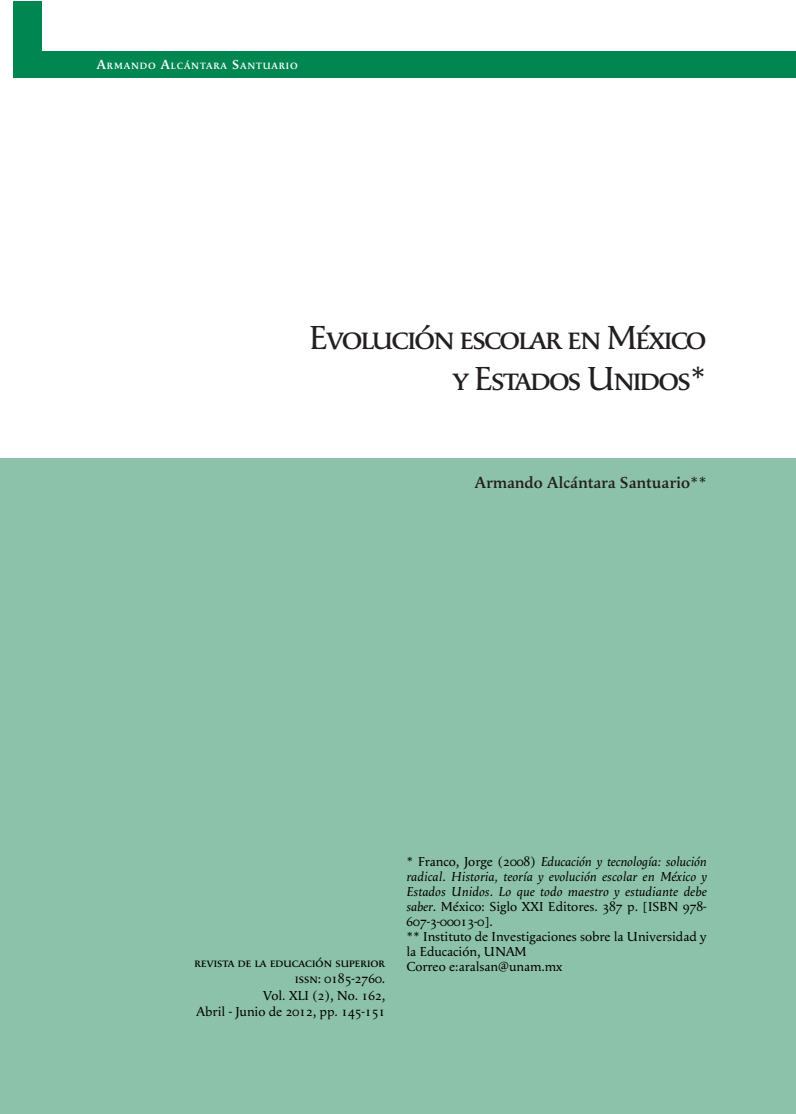
<style>
.page{position:relative;width:796px;height:1114px;background:#fff}
.page>*{position:absolute;margin:0;border:0;box-sizing:border-box;transform-origin:0 0}
.t1{font:34.5px "Apolline Regular SC";letter-spacing:-.05em;color:#231f20}
.t2{font:600 16.5px "Apolline";color:#231f20}
.AUTORES{font:italic 13.5px/15px "Apolline";letter-spacing:.015em;color:#000;text-align:justify}
.AUTORES-2{font:13.5px/15px "Apolline";color:#000}
.AUTORES-3{font:13.5px "Apolline Regular SC";color:#000}
.t3{font:600 9.45px "Apolline";letter-spacing:.085em;color:#fff}
.s1{font-size:13.5px}
.s2{font-family:"Apolline Regular SC"}
.s3{font-style:normal}
</style>
<div class="page">
<div style="left:13px;top:1px;width:28px;height:76px;background:#008751"></div>
<div style="left:41px;top:51px;width:754px;height:26px;background:#008751"></div>
<div style="left:0;top:458px;width:795px;height:656px;background:#8dc2aa"></div>
<p class="t3" style="left:97px;top:60px;width:202px"><span class="s1">A</span>RMANDO <span class="s1">A</span>LCÁNTARA <span class="s1">S</span>ANTUARIO</p>
<p class="t1" style="left:309px;top:317px;width:398px">Evolución escolar en México</p>
<p class="t1" style="left:452px;top:358px;width:255px">y Estados Unidos*</p>
<p class="t2" style="left:474px;top:473px;width:233px">Armando Alcántara Santuario**</p>
<p class="AUTORES-3" style="left:194px;top:954px;width:192px">revista de la educación superior</p>
<p class="AUTORES-2" style="left:295px;top:971px;width:91px"><span class="s2">issn</span>: 0185-2760.</p>
<p class="AUTORES-2" style="left:263px;top:988px;width:123px">Vol. XLI (2), No. 162,</p>
<p class="AUTORES-2" style="left:196px;top:1004px;width:190px">Abril - Junio de 2012, pp. 145-151</p>
<p class="AUTORES" style="left:406px;top:854px;width:302px"><span class="s3">* Franco, Jorge (2008)</span> Educación y tecnología: solución radical. Historia, teoría y evolución escolar en México y Estados Unidos. Lo que todo maestro y estudiante debe saber<span class="s3">. México: Siglo XXI Editores. 387 p. [ISBN 978- 607-3-00013-0].</span></p>
<p class="AUTORES-2" style="left:406px;top:929px;width:301px">** Instituto de Investigaciones sobre la Universidad y la Educación, UNAM</p>
<p class="AUTORES-2" style="left:406px;top:959px;width:157px">Correo e:aralsan@unam.mx</p>
</div>
